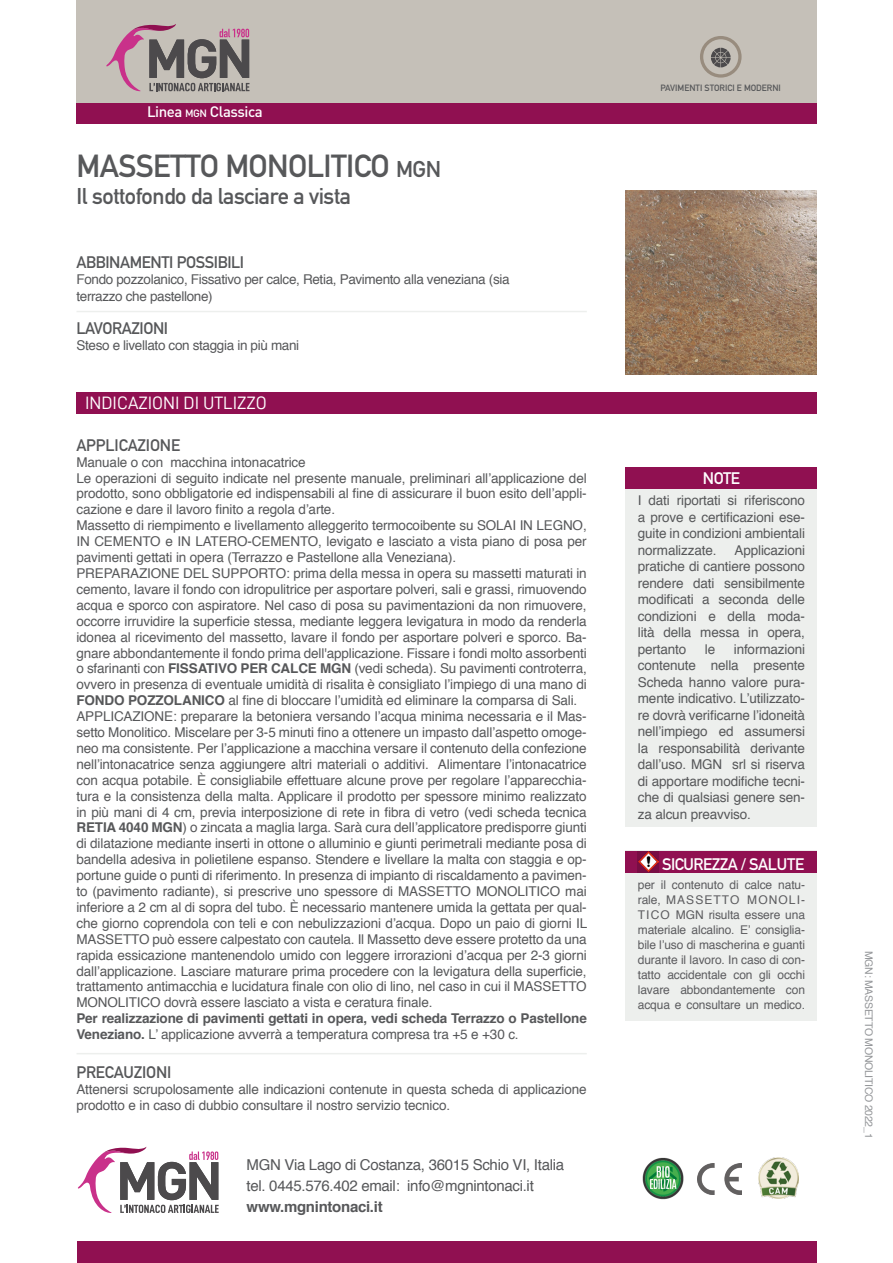
<style>
.page{position:relative;width:893px;height:1263px;background:#fff}
.page>*{position:absolute;margin:0;border:0;box-sizing:border-box;transform-origin:0 0}
.t1{font:700 31.5px "DIN Alternate";letter-spacing:-.02em;color:#57585a}
.t2{font:700 22.5px "DIN Alternate";letter-spacing:-.02em;color:#57585a}
.t3{font:18px "D DIN";color:#fff}
.t4{font:700 16.5px "DIN Alternate";letter-spacing:-.025em;color:#57585a}
.t5{font:700 16.5px "DIN Alternate";letter-spacing:-.03em;color:#fff}
.t6{font:15px "Helvetica";letter-spacing:-.02em;color:#57585a}
.t7{font:700 15px "Helvetica";letter-spacing:-.02em;color:#57585a}
.t8{font:500 15px "DIN";letter-spacing:-.03em;color:#fff}
.t9{font:13.5px/15.9px "Helvetica";letter-spacing:-.01em;color:#57585a;text-align:justify}
.t10{font:700 13.5px/15.9px "Helvetica";letter-spacing:-.01em;color:#57585a}
.t11{font:12px/15px "Helvetica";letter-spacing:-.01em;color:#5c5c5f;text-align:justify}
.t12{font:10.5px "Helvetica";letter-spacing:-.025em;color:#939598}
.t13{font:700 9px "DIN Alternate";color:#57585a}
.s1{font-size:10.5px}
.s2{font-size:22.5px}
.s3{font-weight:700}
.s4{font-weight:400}
</style>
<div class="page">
<div style="left:77px;top:1242px;width:739px;height:21px;background:#901051"></div>
<div style="left:76px;top:102px;width:741px;height:21px;background:#901051"></div>
<svg style="left:78px;top:1147px;width:141px;height:66px"></svg>
<div style="left:76px;top:392px;width:741px;height:22px;background:#901051"></div>
<hr style="left:77px;top:1053px;width:510px;height:1px;background:#ced3ce">
<hr style="left:77px;top:311px;width:510px;height:1px;background:#ced3ce">
<div style="left:626px;top:850px;width:191px;height:170px;background:#edefed"></div>
<div style="left:626px;top:851px;width:191px;height:21px;background:#901051"></div>
<svg style="left:638px;top:851px;width:21px;height:21px"></svg>
<img style="left:639px;top:852px;width:20px;height:20px">
<img style="left:697px;top:1163px;width:45px;height:32px">
<img style="left:642px;top:1157px;width:42px;height:43px">
<div style="left:625px;top:468px;width:191px;height:359px;background:#edefed"></div>
<div style="left:626px;top:468px;width:191px;height:21px;background:#901051"></div>
<img style="left:758px;top:1158px;width:41px;height:40px">
<div style="left:76px;top:0;width:741px;height:102px;background:#c5c0b8"></div>
<svg style="left:106px;top:24px;width:143px;height:67px"></svg>
<svg style="left:711px;top:48px;width:20px;height:19px"></svg>
<div style="left:700px;top:36px;width:42px;height:42px;border:3px solid #c6bbaf;border-radius:50%"></div>
<img style="left:625px;top:190px;width:191px;height:184px">
<p class="t8" style="left:147px;top:102px;width:117px">Linea <span class="s1">mgn</span> Classica</p>
<p class="t1" style="left:77px;top:142px;width:366px">MASSETTO MONOLITICO <span class="s2">MGN</span></p>
<p class="t2" style="left:77px;top:179px;width:276px">Il sottofondo da lasciare a vista</p>
<p class="t4" style="left:76px;top:250px;width:169px">ABBINAMENTI POSSIBILI</p>
<p class="t9" style="left:76px;top:272px;width:435px;line-height:16.5px">Fondo pozzolanico, Fissativo per calce, Retia, Pavimento alla veneziana (sia terrazzo che pastellone)</p>
<p class="t4" style="left:76px;top:316px;width:93px">LAVORAZIONI</p>
<p class="t9" style="left:76px;top:338px;width:224px">Steso e livellato con staggia in più mani</p>
<p class="t3" style="left:85px;top:393px;width:183px">INDICAZIONI DI UTLIZZO</p>
<p class="t4" style="left:76px;top:432px;width:105px">APPLICAZIONE</p>
<p class="t9" style="left:76px;top:454px;width:231px">Manuale o con macchina intonacatrice</p>
<p class="t9" style="left:76px;top:470px;width:512px">Le operazioni di seguito indicate nel presente manuale, preliminari all’applicazione del prodotto, sono obbligatorie ed indispensabili al fine di assicurare il buon esito dell’appli&shy;cazione e dare il lavoro finito a regola d’arte.</p>
<p class="t9" style="left:76px;top:518px;width:512px">Massetto di riempimento e livellamento alleggerito termocoibente su SOLAI IN LEGNO, IN CEMENTO e IN LATERO-CEMENTO, levigato e lasciato a vista piano di posa per pavimenti gettati in opera (Terrazzo e Pastellone alla Veneziana).</p>
<p class="t9" style="left:76px;top:566px;width:512px">PREPARAZIONE DEL SUPPORTO: prima della messa in opera su massetti maturati in cemento, lavare il fondo con idropulitrice per asportare polveri, sali e grassi, rimuovendo acqua e sporco con aspiratore. Nel caso di posa su pavimentazioni da non rimuovere, occorre irruvidire la superficie stessa, mediante leggera levigatura in modo da renderla idonea al ricevimento del massetto, lavare il fondo per asportare polveri e sporco. Ba&shy;gnare abbondantemente il fondo prima dell'applicazione. Fissare i fondi molto assorbenti o sfarinanti con <span class="s3">FISSATIVO PER CALCE MGN</span> (vedi scheda). Su pavimenti controterra, ovvero in presenza di eventuale umidità di risalita è consigliato l’impiego di una mano di <span class="s3">FONDO POZZOLANICO</span> al fine di bloccare l’umidità ed eliminare la comparsa di Sali.</p>
<p class="t9" style="left:76px;top:709px;width:512px">APPLICAZIONE: preparare la betoniera versando l’acqua minima necessaria e il Mas&shy;setto Monolitico. Miscelare per 3-5 minuti fino a ottenere un impasto dall’aspetto omoge&shy;neo ma consistente. Per l’applicazione a macchina versare il contenuto della confezione nell’intonacatrice senza aggiungere altri materiali o additivi. Alimentare l’intonacatrice con acqua potabile. È consigliabile effettuare alcune prove per regolare l’apparecchia&shy;tura e la consistenza della malta. Applicare il prodotto per spessore minimo realizzato in più mani di 4 cm, previa interposizione di rete in fibra di vetro (vedi scheda tecnica <span class="s3">RETIA 4040 MGN</span>) o zincata a maglia larga. Sarà cura dell’applicatore predisporre giunti di dilatazione mediante inserti in ottone o alluminio e giunti perimetrali mediante posa di bandella adesiva in polietilene espanso. Stendere e livellare la malta con staggia e op&shy;portune guide o punti di riferimento. In presenza di impianto di riscaldamento a pavimen&shy;to (pavimento radiante), si prescrive uno spessore di MASSETTO MONOLITICO mai inferiore a 2 cm al di sopra del tubo. È necessario mantenere umida la gettata per qual&shy;che giorno coprendola con teli e con nebulizzazioni d’acqua. Dopo un paio di giorni IL MASSETTO può essere calpestato con cautela. Il Massetto deve essere protetto da una rapida essicazione mantenendolo umido con leggere irrorazioni d’acqua per 2-3 giorni dall’applicazione. Lasciare maturare prima procedere con la levigatura della superficie, trattamento antimacchia e lucidatura finale con olio di lino, nel caso in cui il MASSETTO MONOLITICO dovrà essere lasciato a vista e ceratura finale.</p>
<p class="t10" style="left:76px;top:1011px;width:512px">Per realizzazione di pavimenti gettati in opera, vedi scheda Terrazzo o Pastellone<br>Veneziano. <span class="s4">L’ applicazione avverrà a temperatura compresa tra +5 e +30 c.</span></p>
<p class="t4" style="left:76px;top:1060px;width:97px">PRECAUZIONI</p>
<p class="t9" style="left:76px;top:1082px;width:512px">Attenersi scrupolosamente alle indicazioni contenute in questa scheda di applicazione prodotto e in caso di dubbio consultare il nostro servizio tecnico.</p>
<p class="t6" style="left:247px;top:1153px;width:319px">MGN Via Lago di Costanza, 36015 Schio VI, Italia</p>
<p class="t6" style="left:247px;top:1174px;width:289px">tel. 0445.576.402 email: info@mgnintonaci.it</p>
<p class="t7" style="left:247px;top:1194px;width:138px">www.mgnintonaci.it</p>
<p class="t13" style="left:661px;top:81px;width:122px">PAVIMENTI STORICI E MODERNI</p>
<p class="t5" style="left:703px;top:466px;width:38px">NOTE</p>
<p class="t9" style="left:638px;top:492px;width:169px;line-height:16.5px">I dati riportati si riferiscono a prove e certificazioni ese&shy;guite in condizioni ambientali normalizzate.</p>
<p class="t9" style="left:638px;top:542px;width:169px;line-height:16.5px;text-indent:97px">Applicazioni pratiche di cantiere possono rendere dati sensibilmente modificati a seconda delle condizioni e della moda&shy;lità della messa in opera, pertanto</p>
<p class="t9" style="left:638px;top:641px;width:169px;line-height:16.5px;text-indent:96px">informazioni contenute nella presente Scheda hanno valore pura&shy;mente indicativo. L’utilizzato&shy;re dovrà verificarne l’idoneità nell’impiego ed assumersi la responsabilità derivante dall’uso. MGN srl si riserva di apportare modifiche tecni&shy;che di qualsiasi genere sen&shy;za alcun preavviso.</p>
<p class="t9" style="left:705px;top:641px;width:12px">le</p>
<p class="t5" style="left:662px;top:851px;width:144px">SICUREZZA / SALUTE</p>
<p class="t11" style="left:638px;top:878px;width:169px">per il contenuto di calce natu&shy;rale, MASSETTO MONOLI-TICO MGN risulta essere una materiale alcalino. E’ consiglia&shy;bile l’uso di mascherina e guanti durante il lavoro. In caso di con&shy;tatto accidentale con gli occhi lavare abbondantemente con acqua e consultare un medico.</p>
<p class="t12" style="left:877px;top:951px;width:189px;rotate:90deg">MGN: MASSETTO MONOLITICO 2022_1</p>
</div>
